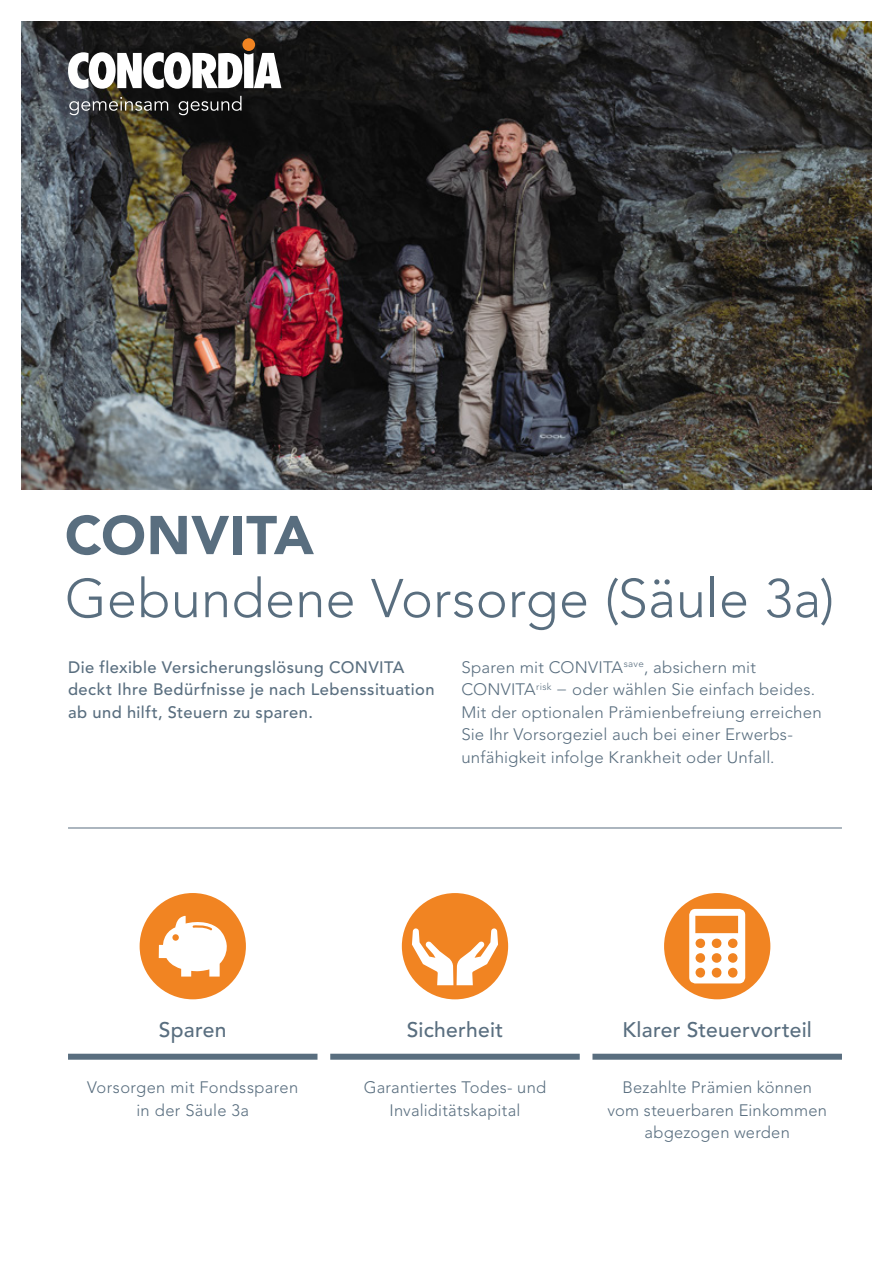
<style>
.page{position:relative;width:893px;height:1263px;background:#fff}
.page>*{position:absolute;margin:0;border:0;box-sizing:border-box;transform-origin:0 0}
.t1{font:300 54px "Avenir";letter-spacing:.005em;color:#596e7f}
.t2{font:900 54px "Avenir";letter-spacing:.01em;color:#596e7f}
.t3{font:500 21px "Avenir";letter-spacing:.01em;color:#596e7f}
.t4{font:300 16.5px/22.5px "Avenir";letter-spacing:.01em;color:#596e7f;text-align:center}
.t5{font:500 16.5px/22.5px "Avenir";letter-spacing:.03em;color:#596e7f}
</style>
<div class="page">
<img style="left:21px;top:21px;width:851px;height:468px">
<hr style="left:68px;top:828px;width:774px;height:1px;background:#596e7f">
<div style="left:592px;top:1054px;width:250px;height:6px;background:#596e7f"></div>
<div style="left:664px;top:893px;width:106px;height:106px;background:#f18422;border-radius:50%"></div>
<svg style="left:689px;top:909px;width:56px;height:74px"></svg>
<div style="left:68px;top:1054px;width:249px;height:6px;background:#596e7f"></div>
<div style="left:330px;top:1054px;width:250px;height:6px;background:#596e7f"></div>
<div style="left:140px;top:893px;width:106px;height:106px;background:#f18422;border-radius:50%"></div>
<svg style="left:159px;top:916px;width:68px;height:60px"></svg>
<div style="left:402px;top:893px;width:106px;height:106px;background:#f18422;border-radius:50%"></div>
<svg style="left:412px;top:928px;width:86px;height:57px"></svg>
<svg style="left:68px;top:52px;width:213px;height:37px"></svg>
<div style="left:242px;top:38px;width:13px;height:13px;background:#f18422;border-radius:50%"></div>
<svg style="left:69px;top:97px;width:99px;height:18px;background:#53524e"></svg>
<svg style="left:179px;top:96px;width:62px;height:19px"></svg>
<h1 class="t2" style="left:65px;top:503px;width:250px">CONVITA</h1>
<h1 class="t1" style="left:65px;top:567px;width:771px">Gebundene Vorsorge (Säule 3a)</h1>
<p class="t5" style="left:68px;top:656px;width:368px">Die flexible Versicherungslösung CONVITA deckt Ihre Bedürfnisse je nach Lebenssituation ab und hilft, Steuern zu sparen.</p>
<p class="t4" style="left:461px;top:656px;width:362px;text-align:left">Sparen mit CONVITA<sup>save</sup>, absichern mit CONVITA<sup>risk</sup> − oder wählen Sie einfach beides.<br>Mit der optionalen Prämienbefreiung erreichen Sie Ihr Vorsorgeziel auch bei einer Erwerbs&shy;unfähigkeit infolge Krankheit oder Unfall.</p>
<p class="t3" style="left:159px;top:1017px;width:69px">Sparen</p>
<p class="t4" style="left:87px;top:1076px;width:213px">Vorsorgen mit Fondssparen in der Säule 3a</p>
<p class="t3" style="left:407px;top:1017px;width:98px">Sicherheit</p>
<p class="t4" style="left:364px;top:1076px;width:184px">Garantiertes Todes- und<br>Invaliditätskapital</p>
<p class="t3" style="left:622px;top:1017px;width:191px">Klarer Steuervorteil</p>
<p class="t4" style="left:607px;top:1076px;width:221px">Bezahlte Prämien können vom steuerbaren Einkommen abgezogen werden</p>
</div>
